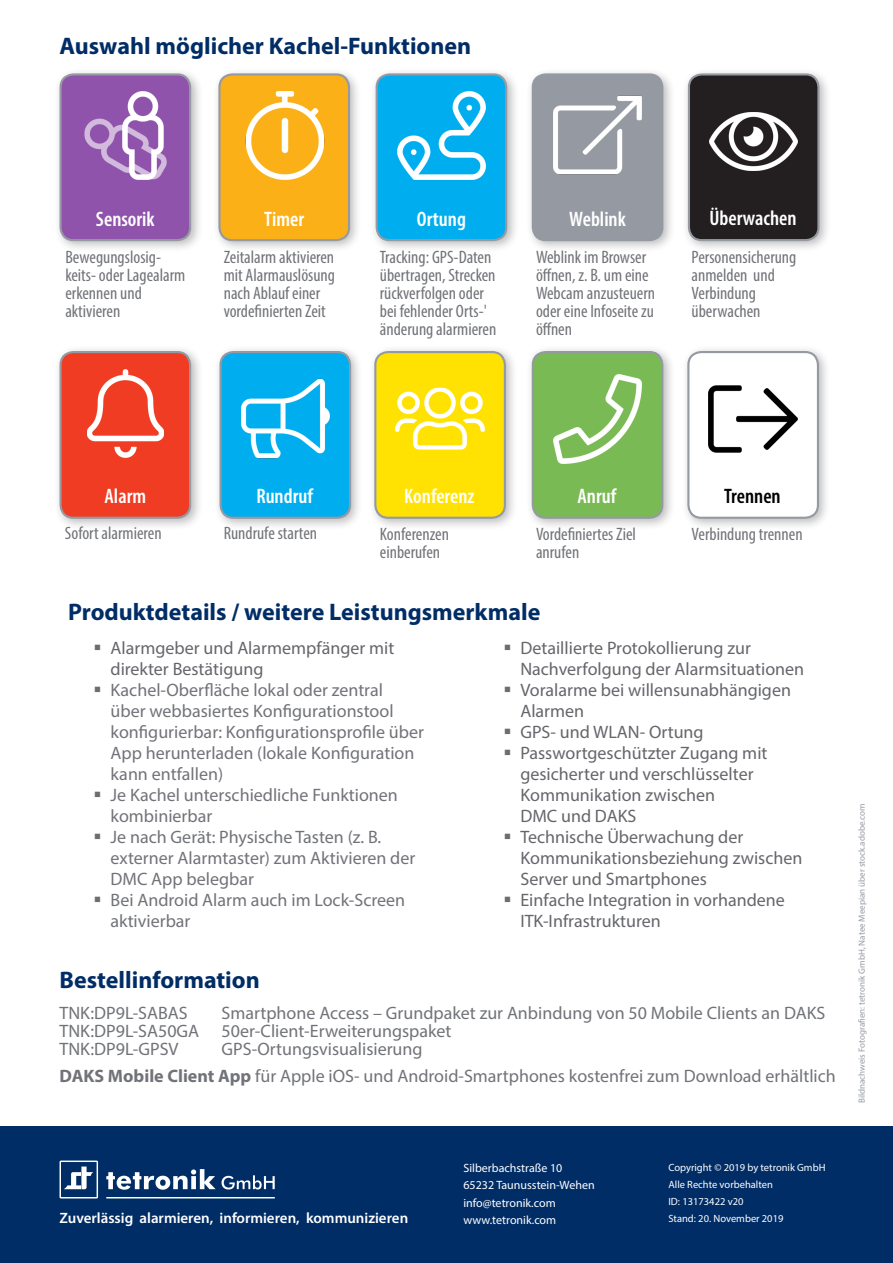
<style>
.page{position:relative;width:893px;height:1263px;background:#fff}
.page>*{position:absolute;margin:0;border:0;box-sizing:border-box;transform-origin:0 0}
.A_PI_Produktdetails{font:700 24px "Myriad Pro";color:#002d66}
.Rückseite_Titel{font:700 24px "Myriad Pro";color:#002d66}
.A_PI_Kasten_Rückseit{font:600 condensed 21px "Myriad Pro";color:#fff}
.A_PI_Kasten_Rückseit-2{font:600 condensed 21px "Myriad Pro";color:#000}
.A_PI_Kasten_Rückseit-3{font:18px/21px "Myriad Pro";color:#717378}
.Kasten_Rückseite_Det{font:condensed 18px/18px "Myriad Pro";color:#717378}
.t1{font:18px/21px "Myriad Pro";color:#65666b}
.t2{font:600 15px "Myriad Pro";color:#fff}
.t3{font:12px/17.2px "Myriad Pro";color:#fff}
.t4{font:10.5px/17.2px "Myriad Pro";color:#fff}
.t5{font:9px "Myriad Pro";color:#959aa2}
.s1{font-weight:700}
</style>
<div class="page">
<div style="left:0;top:1127px;width:893px;height:136px;background:#002d66"></div>
<hr style="left:106px;top:1197px;width:169px;height:1px;background:#fff">
<svg style="left:222px;top:1175px;width:53px;height:14px"></svg>
<svg style="left:106px;top:1169px;width:110px;height:21px"></svg>
<svg style="left:60px;top:1161px;width:38px;height:37px"></svg>
<div style="left:681px;top:345px;width:150px;height:186px;background:#231f20;opacity:.3"></div>
<div style="left:688px;top:352px;width:130px;height:166px;background:#fff;border-radius:13px"></div>
<div style="left:687px;top:351px;width:132px;height:168px;border:2px solid #959aa2;border-radius:13px"></div>
<div style="left:54px;top:345px;width:149px;height:186px;background:#231f20;opacity:.3"></div>
<div style="left:61px;top:352px;width:129px;height:166px;background:#ef3c22;border-radius:13px"></div>
<div style="left:60px;top:351px;width:131px;height:168px;border:2px solid #959aa2;border-radius:13px"></div>
<img style="left:86px;top:369px;width:79px;height:88px">
<div style="left:214px;top:345px;width:149px;height:186px;background:#231f20;opacity:.3"></div>
<div style="left:221px;top:352px;width:129px;height:166px;background:#00aeef;border-radius:13px"></div>
<div style="left:219px;top:351px;width:132px;height:168px;border:2px solid #959aa2;border-radius:13px"></div>
<img style="left:241px;top:378px;width:89px;height:81px">
<div style="left:54px;top:67px;width:149px;height:186px;background:#231f20;opacity:.3"></div>
<div style="left:61px;top:74px;width:129px;height:166px;background:#9053ac;border-radius:13px"></div>
<div style="left:60px;top:73px;width:131px;height:168px;border:2px solid #959aa2;border-radius:13px"></div>
<img style="left:84px;top:91px;width:83px;height:89px">
<div style="left:368px;top:345px;width:150px;height:186px;background:#231f20;opacity:.3"></div>
<div style="left:375px;top:352px;width:130px;height:166px;background:#ffe201;border-radius:13px"></div>
<div style="left:374px;top:351px;width:132px;height:168px;border:2px solid #959aa2;border-radius:13px"></div>
<img style="left:396px;top:387px;width:88px;height:63px">
<div style="left:212px;top:67px;width:150px;height:186px;background:#231f20;opacity:.3"></div>
<div style="left:219px;top:74px;width:130px;height:166px;background:#fbb017;border-radius:13px"></div>
<div style="left:218px;top:73px;width:132px;height:168px;border:2px solid #959aa2;border-radius:13px"></div>
<img style="left:245px;top:91px;width:80px;height:89px">
<div style="left:526px;top:345px;width:149px;height:186px;background:#231f20;opacity:.3"></div>
<div style="left:533px;top:352px;width:129px;height:166px;background:#7aba54;border-radius:13px"></div>
<div style="left:532px;top:351px;width:131px;height:168px;border:2px solid #959aa2;border-radius:13px"></div>
<img style="left:553px;top:375px;width:89px;height:88px">
<div style="left:370px;top:67px;width:149px;height:186px;background:#231f20;opacity:.3"></div>
<div style="left:377px;top:74px;width:129px;height:166px;background:#00aeef;border-radius:13px"></div>
<div style="left:376px;top:73px;width:131px;height:168px;border:2px solid #959aa2;border-radius:13px"></div>
<img style="left:397px;top:91px;width:89px;height:89px">
<div style="left:682px;top:67px;width:149px;height:186px;background:#231f20;opacity:.3"></div>
<div style="left:689px;top:74px;width:129px;height:166px;background:#231f20;border-radius:13px"></div>
<div style="left:688px;top:73px;width:131px;height:168px;border:2px solid #959aa2;border-radius:13px"></div>
<img style="left:709px;top:112px;width:89px;height:59px">
<div style="left:526px;top:67px;width:149px;height:186px;background:#231f20;opacity:.3"></div>
<div style="left:533px;top:74px;width:129px;height:166px;background:#959aa2;border-radius:13px"></div>
<div style="left:532px;top:73px;width:131px;height:168px;border:2px solid #959aa2;border-radius:13px"></div>
<img style="left:553px;top:95px;width:89px;height:80px">
<img style="left:709px;top:385px;width:88px;height:68px">
<p class="Rückseite_Titel" style="left:60px;top:30px;width:413px">Auswahl möglicher Kachel-Funktionen</p>
<p class="A_PI_Kasten_Rückseit" style="left:96px;top:206px;width:60px">Sensorik</p>
<p class="Kasten_Rückseite_Det" style="left:65px;top:248px;width:122px">Bewegungslosig&shy;keits- oder Lagealarm erkennen und aktivieren</p>
<p class="A_PI_Kasten_Rückseit" style="left:264px;top:206px;width:41px">Timer</p>
<p class="Kasten_Rückseite_Det" style="left:224px;top:248px;width:113px">Zeitalarm aktivieren mit Alarmauslösung nach Ablauf einer vordefinierten Zeit</p>
<p class="A_PI_Kasten_Rückseit" style="left:417px;top:206px;width:51px">Ortung</p>
<p class="A_PI_Kasten_Rückseit" style="left:569px;top:206px;width:58px">Weblink</p>
<p class="A_PI_Kasten_Rückseit" style="left:709px;top:205px;width:89px">Überwachen</p>
<p class="Kasten_Rückseite_Det" style="left:380px;top:248px;width:118px">Tracking: GPS-Daten übertragen, Strecken rückverfolgen oder bei fehlender Orts-' änderung alarmieren</p>
<p class="Kasten_Rückseite_Det" style="left:536px;top:248px;width:121px">Weblink im Browser öffnen, z. B. um eine<br>Webcam anzusteuern oder eine Infoseite zu öffnen</p>
<p class="Kasten_Rückseite_Det" style="left:692px;top:248px;width:106px">Personensicherung anmelden und<br>Verbindung überwachen</p>
<p class="A_PI_Kasten_Rückseit" style="left:105px;top:483px;width:43px">Alarm</p>
<p class="A_PI_Kasten_Rückseit" style="left:256px;top:483px;width:58px">Rundruf</p>
<p class="Kasten_Rückseite_Det" style="left:65px;top:524px;width:98px">Sofort alarmieren</p>
<p class="Kasten_Rückseite_Det" style="left:224px;top:524px;width:95px">Rundrufe starten</p>
<p class="A_PI_Kasten_Rückseit" style="left:404px;top:483px;width:72px">Konferenz</p>
<p class="A_PI_Kasten_Rückseit" style="left:577px;top:483px;width:40px">Anruf</p>
<p class="A_PI_Kasten_Rückseit-2" style="left:724px;top:483px;width:58px">Trennen</p>
<p class="Kasten_Rückseite_Det" style="left:380px;top:525px;width:71px">Konferenzen</p>
<p class="Kasten_Rückseite_Det" style="left:692px;top:525px;width:113px">Verbindung trennen</p>
<p class="Kasten_Rückseite_Det" style="left:380px;top:543px;width:62px">einberufen</p>
<p class="Kasten_Rückseite_Det" style="left:536px;top:525px;width:102px">Vordefiniertes Ziel anrufen</p>
<p class="A_PI_Produktdetails" style="left:68px;top:596px;width:474px">Produktdetails / weitere Leistungsmerkmale</p>
<p class="t1" style="left:520px;top:637px;width:285px">Detaillierte Protokollierung zur<br>Nachverfolgung der Alarmsituationen</p>
<p class="t1" style="left:520px;top:679px;width:272px">Voralarme bei willensunabhängigen<br>Alarmen</p>
<p class="t1" style="left:520px;top:721px;width:185px">GPS- und WLAN- Ortung</p>
<p class="t1" style="left:520px;top:742px;width:249px">Passwortgeschützter Zugang mit gesicherter und verschlüsselter<br>Kommunikation zwischen<br>DMC und DAKS</p>
<p class="t1" style="left:520px;top:826px;width:284px">Technische Überwachung der<br>Kommunikationsbeziehung zwischen<br>Server und Smartphones</p>
<p class="t1" style="left:520px;top:889px;width:266px">Einfache Integration in vorhandene<br>ITK-Infrastrukturen</p>
<p class="t1" style="left:111px;top:637px;width:285px">Alarmgeber und Alarmempfänger mit direkter Bestätigung</p>
<p class="A_PI_Kasten_Rückseit-3" style="left:111px;top:679px;width:315px">Kachel-Oberfläche lokal oder zentral<br>über webbasiertes Konfigurationstool konfigurierbar: Konfigurationsprofile über App herunterladen (lokale Konfiguration kann entfallen)</p>
<p class="A_PI_Kasten_Rückseit-3" style="left:111px;top:784px;width:289px">Je Kachel unterschiedliche Funktionen kombinierbar</p>
<p class="A_PI_Kasten_Rückseit-3" style="left:111px;top:826px;width:306px">Je nach Gerät: Physische Tasten (z. B. externer Alarmtaster) zum Aktivieren der<br>DMC App belegbar</p>
<p class="A_PI_Kasten_Rückseit-3" style="left:111px;top:889px;width:296px">Bei Android Alarm auch im Lock-Screen aktivierbar</p>
<p class="A_PI_Produktdetails" style="left:60px;top:964px;width:202px">Bestellinformation</p>
<p class="A_PI_Kasten_Rückseit-3" style="left:60px;top:1002px;width:130px">TNK:DP9L-SABAS</p>
<p class="A_PI_Kasten_Rückseit-3" style="left:222px;top:1002px;width:605px">Smartphone Access – Grundpaket zur Anbindung von 50 Mobile Clients an DAKS</p>
<p class="A_PI_Kasten_Rückseit-3" style="left:60px;top:1020px;width:393px">TNK:DP9L-SA50GA 50er-Client-Erweiterungspaket</p>
<p class="A_PI_Kasten_Rückseit-3" style="left:60px;top:1038px;width:121px">TNK:DP9L-GPSV</p>
<p class="A_PI_Kasten_Rückseit-3" style="left:222px;top:1038px;width:202px">GPS-Ortungsvisualisierung</p>
<p class="A_PI_Kasten_Rückseit-3" style="left:60px;top:1065px;width:778px"><span class="s1">DAKS Mobile Client App</span> für Apple iOS- und Android-Smartphones kostenfrei zum Download erhältlich</p>
<p class="t5" style="left:856px;top:1103px;width:301px;rotate:-90deg">Bildnachweis Fotografien: tetronik GmbH, Natee Meepian über stock.adobe.com</p>
<p class="t2" style="left:60px;top:1208px;width:350px">Zuverlässig alarmieren, informieren, kommunizieren</p>
<p class="t3" style="left:463px;top:1159px;width:133px">Silberbachstraße 10<br>65232 Taunusstein-Wehen info@tetronik.com www.tetronik.com</p>
<p class="t4" style="left:668px;top:1158px;width:159px">Copyright © 2019 by tetronik GmbH<br>Alle Rechte vorbehalten<br>ID: 13173422 v20<br>Stand: 20. November 2019</p>
</div>
